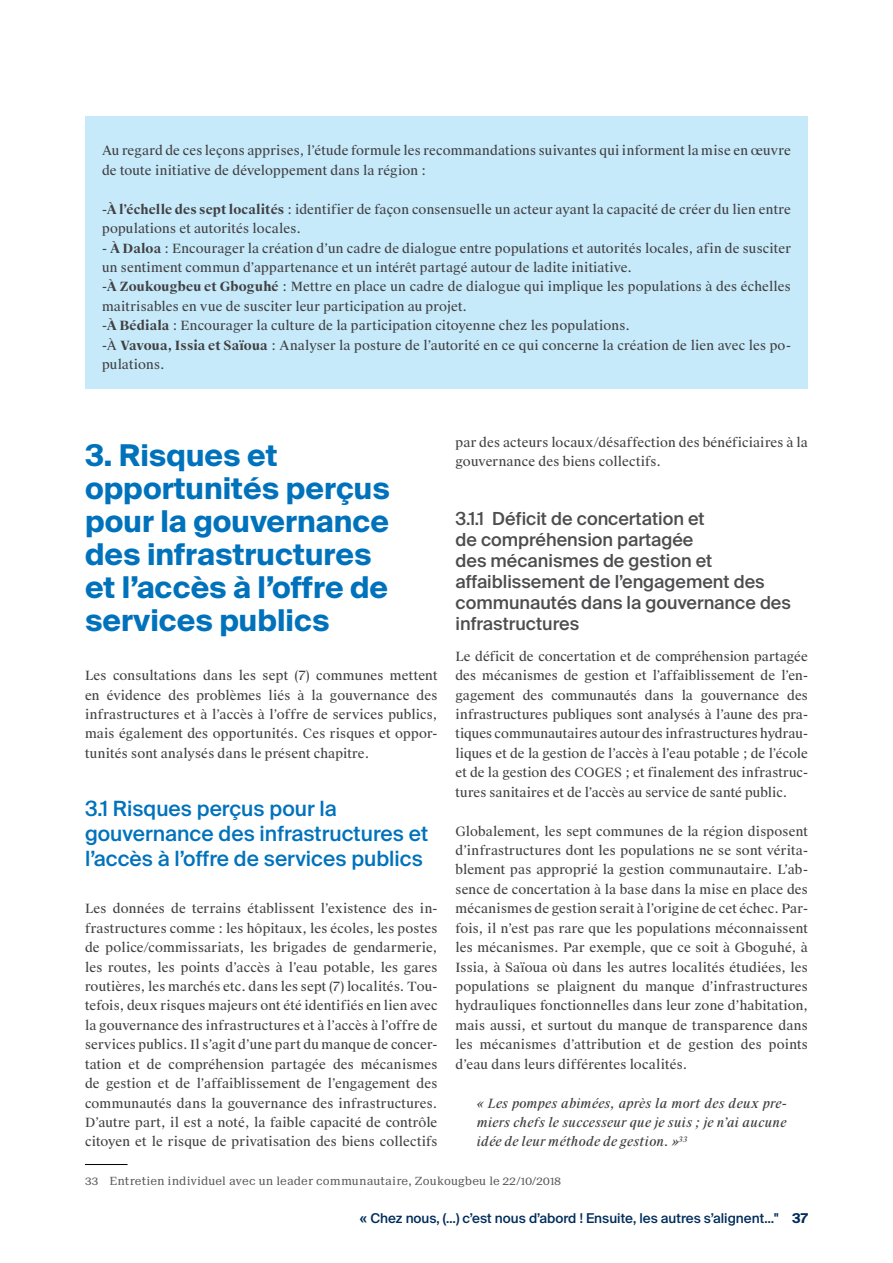
<style>
.page{position:relative;width:893px;height:1263px;background:#fff}
.page>*{position:absolute;margin:0;border:0;box-sizing:border-box;transform-origin:0 0}
.t1{font:700 30px/33px "Suisse Intl";color:#0072bc}
.t2{font:500 21px/25.2px "Suisse Intl";color:#0072bc}
.t3{font:500 18px/21px "Suisse Intl";color:#4d4d4f}
.t4{font:500 13.5px "Suisse Intl";color:#002d5b}
.t5{font:12.75px/19.5px "Suisse Works";letter-spacing:.01em;color:#414042}
.t6{font:italic 12.75px/19.5px "Suisse Works";letter-spacing:.01em;color:#414042;text-align:justify}
.t7{font:11.25px "Suisse Neue";letter-spacing:.01em;color:#58595b}
.s1{font-weight:700}
</style>
<div class="page">
<div style="left:85px;top:117px;width:723px;height:272px;background:#c7eafb"></div>
<hr style="left:85px;top:1164px;width:43px;height:1px;background:#000">
<p class="t5" style="left:102px;top:141px;width:690px">Au regard de ces leçons apprises, l’étude formule les recommandations suivantes qui informent la mise en œuvre de toute initiative de développement dans la région :</p>
<p class="t5" style="left:102px;top:200px;width:690px">-<span class="s1">À l’échelle des sept localités</span> : identifier de façon consensuelle un acteur ayant la capacité de créer du lien entre populations et autorités locales.</p>
<p class="t5" style="left:102px;top:239px;width:690px">- <span class="s1">À Daloa</span> : Encourager la création d’un cadre de dialogue entre populations et autorités locales, afin de susciter un sentiment commun d’appartenance et un intérêt partagé autour de ladite initiative.<br>-<span class="s1">À Zoukougbeu et Gboguhé</span> : Mettre en place un cadre de dialogue qui implique les populations à des échelles maitrisables en vue de susciter leur participation au projet.<br>-<span class="s1">À Bédiala</span> : Encourager la culture de la participation citoyenne chez les populations.<br>-À <span class="s1">Vavoua, Issia et Saïoua</span> : Analyser la posture de l’autorité en ce qui concerne la création de lien avec les po&shy;pulations.</p>
<p class="t5" style="left:455px;top:433px;width:354px">par des acteurs locaux/désaffection des bénéficiaires à la gouvernance des biens collectifs.</p>
<h1 class="t1" style="left:85px;top:439px;width:306px">3. Risques et opportunités perçus pour la gouvernance des infrastructures et l’accès à l’offre de services publics</h1>
<p class="t5" style="left:85px;top:666px;width:354px;text-align:justify">Les consultations dans les sept (7) communes mettent en évidence des problèmes liés à la gouvernance des infrastructures et à l’accès à l’offre de services publics, mais également des opportunités. Ces risques et oppor&shy;tunités sont analysés dans le présent chapitre.</p>
<h2 class="t2" style="left:85px;top:796px;width:345px">3.1 Risques perçus pour la gouvernance des infrastructures et l’accès à l’offre de services publics</h2>
<p class="t5" style="left:85px;top:899px;width:354px;text-align:justify">Les données de terrains établissent l’existence des in&shy;frastructures comme : les hôpitaux, les écoles, les postes de police/commissariats, les brigades de gendarmerie, les routes, les points d’accès à l’eau potable, les gares routières, les marchés etc. dans les sept (7) localités. Tou&shy;tefois, deux risques majeurs ont été identifiés en lien avec la gouvernance des infrastructures et à l’accès à l’offre de services publics. Il s’agit d’une part du manque de concer&shy;tation et de compréhension partagée des mécanismes de gestion et de l’affaiblissement de l’engagement des communautés dans la gouvernance des infrastructures.<br>D’autre part, il est a noté, la faible capacité de contrôle citoyen et le risque de privatisation des biens collectifs</p>
<p class="t7" style="left:85px;top:1175px;width:478px">33 Entretien individuel avec un leader communautaire, Zoukougbeu le 22/10/2018</p>
<h3 class="t3" style="left:455px;top:508px;width:337px">3.1.1 Déficit de concertation et<br>de compréhension partagée<br>des mécanismes de gestion et affaiblissement de l’engagement des communautés dans la gouvernance des infrastructures</h3>
<p class="t5" style="left:455px;top:647px;width:354px;text-align:justify">Le déficit de concertation et de compréhension partagée des mécanismes de gestion et l’affaiblissement de l’en&shy;gagement des communautés dans la gouvernance des infrastructures publiques sont analysés à l’aune des pra&shy;tiques communautaires autour des infrastructures hydrau&shy;liques et de la gestion de l’accès à l’eau potable ; de l’école et de la gestion des COGES ; et finalement des infrastruc&shy;tures sanitaires et de l’accès au service de santé public.</p>
<p class="t5" style="left:455px;top:821px;width:354px;text-align:justify">Globalement, les sept communes de la région disposent d’infrastructures dont les populations ne se sont vérita&shy;blement pas approprié la gestion communautaire. L’ab&shy;sence de concertation à la base dans la mise en place des mécanismes de gestion serait à l’origine de cet échec. Par&shy;fois, il n’est pas rare que les populations méconnaissent les mécanismes. Par exemple, que ce soit à Gboguhé, à Issia, à Saïoua où dans les autres localités étudiées, les populations se plaignent du manque d’infrastructures hydrauliques fonctionnelles dans leur zone d’habitation, mais aussi, et surtout du manque de transparence dans les mécanismes d’attribution et de gestion des points d’eau dans leurs différentes localités.</p>
<p class="t6" style="left:477px;top:1093px;width:311px">« Les pompes abimées, après la mort des deux pre&shy;miers chefs le successeur que je suis ; je n’ai aucune idée de leur méthode de gestion. »<sup>33</sup></p>
<p class="t4" style="left:360px;top:1210px;width:449px">« Chez nous, (…) c’est nous d’abord ! Ensuite, les autres s’alignent…" <span class="s1">37</span></p>
</div>
